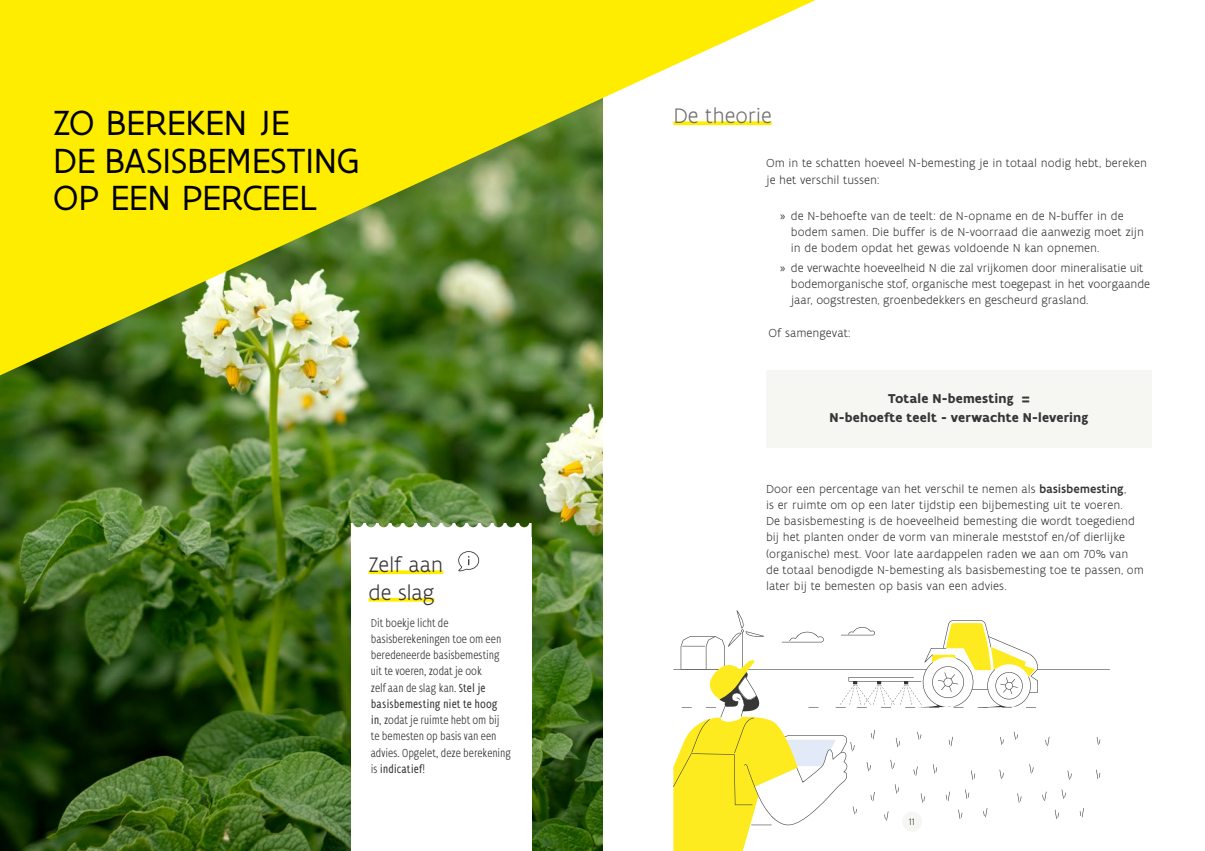
<style>
.page{position:relative;width:1205px;height:851px;background:#fff}
.page>*{position:absolute;margin:0;border:0;box-sizing:border-box;transform-origin:0 0}
.t1{font:37.5px/37.5px "Flanders Art Sans";letter-spacing:-.005em;color:#000}
.t2{font:300 22.5px/27.5px "Flanders Art Sans";letter-spacing:-.01em;color:#373636}
.t3{font:300 22.5px "Flanders Art Sans";letter-spacing:-.005em;color:#706f6f}
.t4{font:700 13.75px/18.8px "Flanders Art Sans";letter-spacing:.01em;color:#373636;text-align:center}
.t5{font:300 12.5px/16.2px "Flanders Art Sans";color:#373636}
.t6{font:300 condensed 12.5px/16.2px "Flanders Art Sans";color:#373636}
.t7{font:300 10px "Flanders Art Sans";color:#373636}
.s1{font-weight:400}
.s2{font-family:"Myriad Pro";font-weight:400}
.s3{font-weight:500}
</style>
<div class="page">
<img style="left:0;top:375px;width:602px;height:475px">
<svg style="left:0;top:0;width:816px;height:375px;fill:#ffed00"></svg>
<div style="left:351px;top:537px;width:180px;height:313px;background:#fff"></div>
<svg style="left:369px;top:570px;width:74px;height:4px"></svg>
<svg style="left:369px;top:597px;width:65px;height:4px"></svg>
<svg style="left:351px;top:523px;width:180px;height:14px"></svg>
<svg style="left:458px;top:551px;width:21px;height:20px"></svg>
<div style="left:766px;top:370px;width:386px;height:78px;background:#f6f6f3"></div>
<svg style="left:673px;top:121px;width:98px;height:4px"></svg>
<svg style="left:673px;top:610px;width:437px;height:240px"></svg>
<div style="left:902px;top:811px;width:20px;height:20px;background:#f6f6f3;border-radius:50%"></div>
<h1 class="t1" style="left:53px;top:105px;width:308px">ZO BEREKEN JE<br>DE BASISBEMESTING<br>OP EEN PERCEEL</h1>
<h2 class="t2" style="left:369px;top:551px;width:76px">Zelf aan de slag</h2>
<p class="t6" style="left:371px;top:615px;width:142px">Dit boekje licht de basisberekeningen toe om een beredeneerde basisbemesting uit te voeren, zodat je ook<br>zelf aan de slag kan. <span class="s1">Stel je basisbemesting niet te hoog in</span>, zodat je ruimte hebt om bij te bemesten op basis van een advies. Opgelet, deze berekening is <span class="s1">indicatief</span>!</p>
<h2 class="t3" style="left:673px;top:102px;width:100px">De theorie</h2>
<p class="t5" style="left:766px;top:155px;width:382px">Om in te schatten hoeveel N-bemesting je in totaal nodig hebt, bereken je het verschil tussen:</p>
<p class="t5" style="left:791px;top:208px;width:354px;text-indent:-11px"><span class="s2">»</span> de N-behoefte van de teelt: de N-opname en de N-buffer in de bodem samen. Die buffer is de N-voorraad die aanwezig moet zijn in de bodem opdat het gewas voldoende N kan opnemen.</p>
<p class="t5" style="left:791px;top:260px;width:361px;text-indent:-11px"><span class="s2">»</span> de verwachte hoeveelheid N die zal vrijkomen door mineralisatie uit bodemorganische stof, organische mest toegepast in het voorgaande jaar, oogstresten, groenbedekkers en gescheurd grasland.</p>
<p class="t5" style="left:768px;top:325px;width:84px">Of samengevat:</p>
<p class="t4" style="left:829px;top:389px;width:260px">Totale N-bemesting =<br>N-behoefte teelt - verwachte N-levering</p>
<p class="t5" style="left:766px;top:480px;width:379px">Door een percentage van het verschil te nemen als <span class="s3">basisbemesting</span>,<br>is er ruimte om op een later tijdstip een bijbemesting uit te voeren.<br>De basisbemesting is de hoeveelheid bemesting die wordt toegediend bij het planten onder de vorm van minerale meststof en/of dierlijke (organische) mest. Voor late aardappelen raden we aan om 70% van de totaal benodigde N-bemesting als basisbemesting toe te passen, om later bij te bemesten op basis van een advies.</p>
<p class="t7" style="left:908px;top:815px;width:8px">11</p>
</div>
